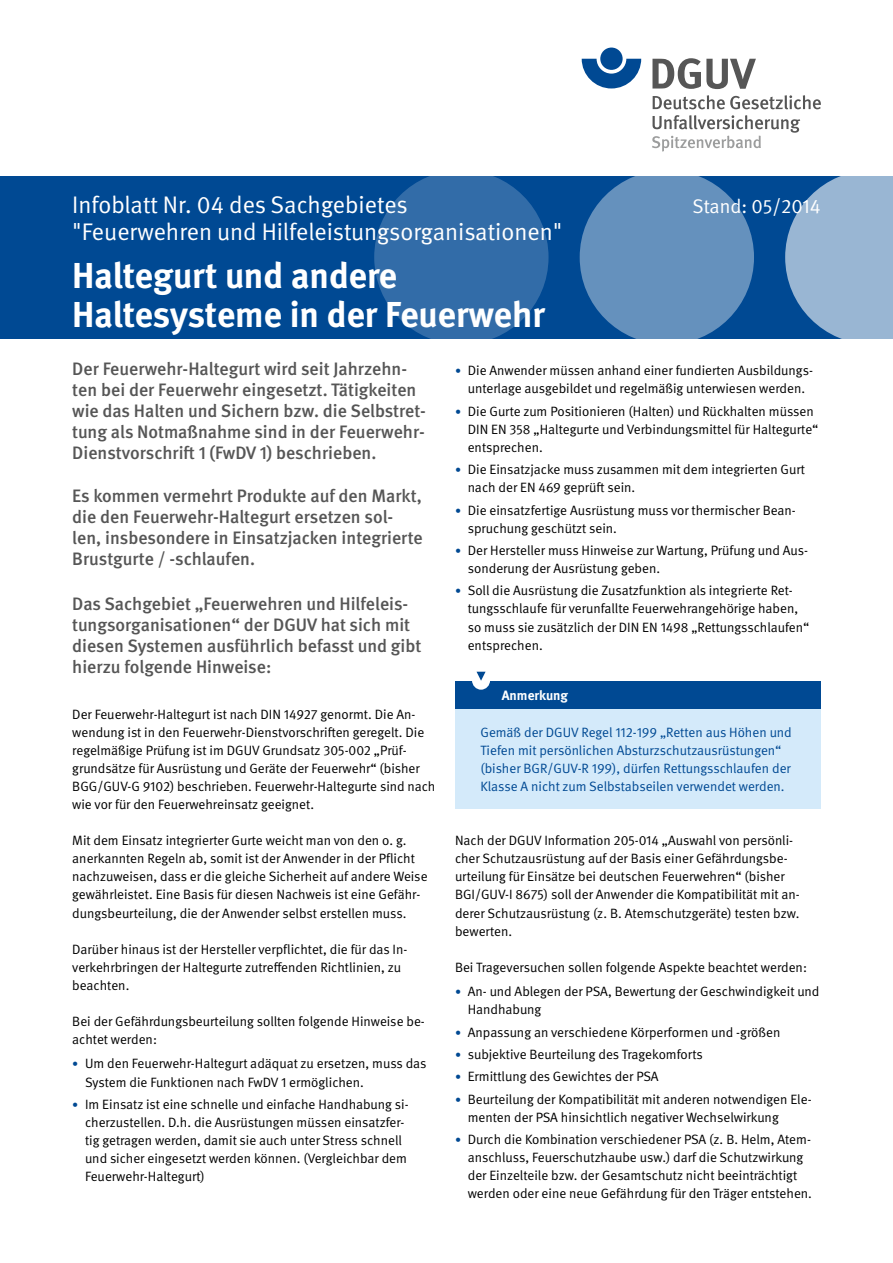
<style>
.page{position:relative;width:893px;height:1263px;background:#fff}
.page>*{position:absolute;margin:0;border:0;box-sizing:border-box;transform-origin:0 0}
.t1{font:700 36px/39px "DGUV Meta";color:#fff}
.t2{font:24px/27px "DGUV Meta";color:#fff}
.t3{font:19.65px "DGUV Meta";color:#fff}
.t4{font:500 18px/21px "DGUV Meta";color:#565656}
.t5{font:13.5px/18.1px "DGUV Meta";color:#000}
.t6{font:13.5px/18px "DGUV Meta";color:#004993}
.t7{font:700 13.5px "DGUV Meta";color:#fff}
.s1{font-size:12px;color:#004993}
</style>
<div class="page">
<div style="left:0;top:176px;width:893px;height:163px;background:#004993"></div>
<svg style="left:582px;top:59px;width:59px;height:29px"></svg>
<div style="left:600px;top:48px;width:23px;height:22px;background:#004993;border-radius:50%"></div>
<svg style="left:652px;top:58px;width:104px;height:31px"></svg>
<svg style="left:653px;top:95px;width:168px;height:14px"></svg>
<svg style="left:652px;top:115px;width:148px;height:37px"></svg>
<svg style="left:785px;top:176px;width:108px;height:163px"></svg>
<div style="left:580px;top:170px;width:174px;height:174px;background:#6591bd;border-radius:50%"></div>
<div style="left:374px;top:170px;width:175px;height:174px;background:#326ca8;border-radius:50%"></div>
<div style="left:455px;top:699px;width:366px;height:110px;background:#d4eafa"></div>
<div style="left:455px;top:681px;width:366px;height:28px;background:#004993"></div>
<svg style="left:472px;top:672px;width:18px;height:18px"></svg>
<h2 class="t2" style="left:72px;top:191px;width:492px">Infoblatt Nr. 04 des Sachgebietes<br>"Feuerwehren und Hilfeleistungsorganisationen"</h2>
<h1 class="t1" style="left:72px;top:257px;width:474px">Haltegurt und andere<br>Haltesysteme in der Feuerwehr</h1>
<h3 class="t4" style="left:72px;top:359px;width:355px">Der Feuerwehr-Haltegurt wird seit Jahrzehn&shy;ten bei der Feuerwehr eingesetzt. Tätigkeiten wie das Halten und Sichern bzw. die Selbstret&shy;tung als Notmaßnahme sind in der Feuerwehr-Dienstvorschrift 1 (FwDV 1) beschrieben.</h3>
<h3 class="t4" style="left:72px;top:486px;width:352px">Es kommen vermehrt Produkte auf den Markt, die den Feuerwehr-Haltegurt ersetzen sol&shy;len, insbesondere in Einsatzjacken integrierte Brustgurte / -schlaufen.</h3>
<h3 class="t4" style="left:72px;top:594px;width:351px">Das Sachgebiet „Feuerwehren und Hilfeleis&shy;tungsorganisationen“ der DGUV hat sich mit diesen Systemen ausführlich befasst und gibt hierzu folgende Hinweise:</h3>
<p class="t5" style="left:72px;top:705px;width:365px">Der Feuerwehr-Haltegurt ist nach DIN 14927 genormt. Die An&shy;wendung ist in den Feuerwehr-Dienstvorschriften geregelt. Die regelmäßige Prüfung ist im DGUV Grundsatz 305-002 „Prüf&shy;grundsätze für Ausrüstung und Geräte der Feuerwehr“ (bisher BGG/GUV-G 9102) beschrieben. Feuerwehr-Haltegurte sind nach wie vor für den Feuerwehreinsatz geeignet.</p>
<p class="t5" style="left:72px;top:832px;width:357px">Mit dem Einsatz integrierter Gurte weicht man von den o. g. anerkannten Regeln ab, somit ist der Anwender in der Pflicht nachzuweisen, dass er die gleiche Sicherheit auf andere Weise gewährleistet. Eine Basis für diesen Nachweis ist eine Gefähr&shy;dungsbeurteilung, die der Anwender selbst erstellen muss.</p>
<p class="t5" style="left:72px;top:940px;width:337px">Darüber hinaus ist der Hersteller verpflichtet, die für das In&shy;verkehrbringen der Haltegurte zutreffenden Richtlinien, zu beachten.</p>
<p class="t5" style="left:72px;top:1012px;width:354px">Bei der Gefährdungsbeurteilung sollten folgende Hinweise be&shy;achtet werden:</p>
<p class="t5" style="left:85px;top:1055px;width:343px;text-indent:-13px"><span class="s1">•</span> Um den Feuerwehr-Haltegurt adäquat zu ersetzen, muss das<br>System die Funktionen nach FwDV 1 ermöglichen.</p>
<p class="t5" style="left:85px;top:1095px;width:325px;text-indent:-13px"><span class="s1">•</span> Im Einsatz ist eine schnelle und einfache Handhabung si&shy;cherzustellen. D.h. die Ausrüstungen müssen einsatzfer&shy;tig getragen werden, damit sie auch unter Stress schnell und sicher eingesetzt werden können. (Vergleichbar dem Feuerwehr-Haltegurt)</p>
<h3 class="t3" style="left:692px;top:194px;width:130px">Stand: 05/2014</h3>
<p class="t5" style="left:455px;top:362px;width:359px;text-align:center"><span class="s1">•</span> Die Anwender müssen anhand einer fundierten Ausbildungs&shy;unterlage ausgebildet und regelmäßig unterwiesen werden.</p>
<p class="t5" style="left:468px;top:402px;width:352px;text-indent:-13px"><span class="s1">•</span> Die Gurte zum Positionieren (Halten) und Rückhalten müssen<br>DIN EN 358 „Haltegurte und Verbindungsmittel für Haltegurte“ entsprechen.</p>
<p class="t5" style="left:468px;top:461px;width:339px;text-indent:-13px"><span class="s1">•</span> Die Einsatzjacke muss zusammen mit dem integrierten Gurt nach der EN 469 geprüft sein.</p>
<p class="t5" style="left:468px;top:501px;width:330px;text-indent:-13px"><span class="s1">•</span> Die einsatzfertige Ausrüstung muss vor thermischer Bean&shy;spruchung geschützt sein.</p>
<p class="t5" style="left:468px;top:541px;width:342px;text-indent:-13px"><span class="s1">•</span> Der Hersteller muss Hinweise zur Wartung, Prüfung und Aus&shy;sonderung der Ausrüstung geben.</p>
<p class="t5" style="left:468px;top:582px;width:343px;text-indent:-13px"><span class="s1">•</span> Soll die Ausrüstung die Zusatzfunktion als integrierte Ret&shy;tungsschlaufe für verunfallte Feuerwehrangehörige haben, so muss sie zusätzlich der DIN EN 1498 „Rettungsschlaufen“ entsprechen.</p>
<p class="t7" style="left:502px;top:687px;width:68px">Anmerkung</p>
<p class="t6" style="left:480px;top:723px;width:313px">Gemäß der DGUV Regel 112-199 „Retten aus Höhen und Tiefen mit persönlichen Absturzschutzausrüstungen“ (bisher BGR/GUV-R 199), dürfen Rettungsschlaufen der Klasse A nicht zum Selbstabseilen verwendet werden.</p>
<p class="t5" style="left:455px;top:832px;width:346px">Nach der DGUV Information 205-014 „Auswahl von persönli&shy;cher Schutzausrüstung auf der Basis einer Gefährdungsbe&shy;urteilung für Einsätze bei deutschen Feuerwehren“ (bisher BGI/GUV-I 8675) soll der Anwender die Kompatibilität mit an&shy;derer Schutzausrüstung (z. B. Atemschutzgeräte) testen bzw. bewerten.</p>
<p class="t5" style="left:455px;top:958px;width:353px">Bei Trageversuchen sollen folgende Aspekte beachtet werden:</p>
<p class="t5" style="left:468px;top:983px;width:353px;text-indent:-13px"><span class="s1">•</span> An- und Ablegen der PSA, Bewertung der Geschwindigkeit und<br>Handhabung</p>
<p class="t5" style="left:455px;top:1023px;width:327px"><span class="s1">•</span> Anpassung an verschiedene Körperformen und -größen</p>
<p class="t5" style="left:455px;top:1045px;width:249px"><span class="s1">•</span> subjektive Beurteilung des Tragekomforts</p>
<p class="t5" style="left:455px;top:1068px;width:205px"><span class="s1">•</span> Ermittlung des Gewichtes der PSA</p>
<p class="t5" style="left:468px;top:1090px;width:345px;text-indent:-13px"><span class="s1">•</span> Beurteilung der Kompatibilität mit anderen notwendigen Ele&shy;menten der PSA hinsichtlich negativer Wechselwirkung</p>
<p class="t5" style="left:468px;top:1130px;width:346px;text-indent:-13px"><span class="s1">•</span> Durch die Kombination verschiedener PSA (z. B. Helm, Atem&shy;anschluss, Feuerschutzhaube usw.) darf die Schutzwirkung der Einzelteile bzw. der Gesamtschutz nicht beeinträchtigt werden oder eine neue Gefährdung für den Träger entstehen.</p>
</div>
